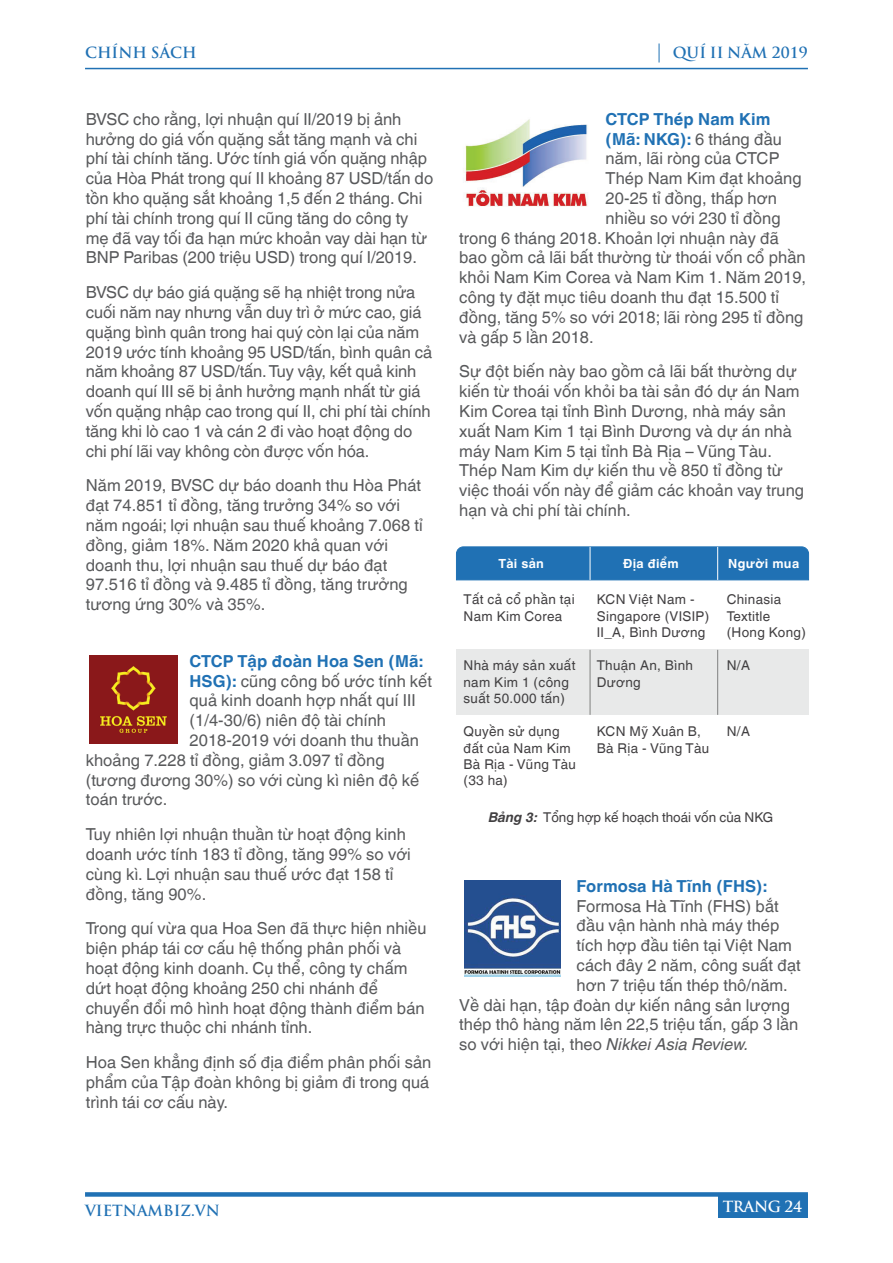
<style>
.page{position:relative;width:893px;height:1263px;background:#fff}
.page>*{position:absolute;margin:0;border:0;box-sizing:border-box;transform-origin:0 0}
.t1{font:16.5px/19.8px "Helvetica World";letter-spacing:.005em;color:#58595b}
.t2{font:700 16.5px "Helvetica World";letter-spacing:.005em;color:#2071b4}
.t3{font:15px "UTM Trajan Pro Bold";color:#2071b4}
.t4{font:15px "UTM Trajan Pro Bold";letter-spacing:-.025em;color:#fff}
.t5{font:13.5px/16.2px "Helvetica World";letter-spacing:.025em;color:#413f41}
.t6{font:13.5px "Helvetica World";color:#413f41}
.t7{font:700 12.6px "Helvetica World";letter-spacing:.025em;color:#fff}
.s1{font-weight:700;color:#2071b4}
.s2{font-weight:400;color:#58595b}
.s3{font-weight:700;font-style:italic}
.s4{font-style:italic}
</style>
<div class="page">
<hr style="left:85px;top:68px;width:723px;height:1px;background:#2071b4">
<div style="left:85px;top:1192px;width:723px;height:5px;background:#2071b4"></div>
<div style="left:719px;top:1194px;width:89px;height:23px;background:#2071b4"></div>
<svg style="left:659px;top:44px;width:1px;height:19px"></svg>
<img style="left:89px;top:655px;width:89px;height:88px">
<img style="left:463px;top:119px;width:125px;height:88px">
<img style="left:464px;top:880px;width:97px;height:96px">
<div style="left:456px;top:650px;width:352px;height:65px;background:#e8e9e9"></div>
<div style="left:456px;top:546px;width:353px;height:34px;background:#2071b4"></div>
<hr style="left:590px;top:547px;width:1px;height:33px;background:#fff">
<hr style="left:717px;top:547px;width:1px;height:33px;background:#fff">
<hr style="left:590px;top:650px;width:1px;height:65px;background:#808180">
<hr style="left:717px;top:650px;width:1px;height:65px;background:#808180">
<p class="t3" style="left:85px;top:41px;width:113px">CHÍNH SÁCH</p>
<p class="t3" style="left:673px;top:41px;width:136px">QUÍ II NĂM 2019</p>
<p class="t1" style="left:86px;top:109px;width:349px">BVSC cho rằng, lợi nhuận quí II/2019 bị ảnh hưởng do giá vốn quặng sắt tăng mạnh và chi phí tài chính tăng. Ước tính giá vốn quặng nhập của Hòa Phát trong quí II khoảng 87 USD/tấn do tồn kho quặng sắt khoảng 1,5 đến 2 tháng. Chi phí tài chính trong quí II cũng tăng do công ty mẹ đã vay tối đa hạn mức khoản vay dài hạn từ BNP Paribas (200 triệu USD) trong quí I/2019.</p>
<p class="t1" style="left:86px;top:283px;width:348px">BVSC dự báo giá quặng sẽ hạ nhiệt trong nửa cuối năm nay nhưng vẫn duy trì ở mức cao, giá quặng bình quân trong hai quý còn lại của năm 2019 ước tính khoảng 95 USD/tấn, bình quân cả năm khoảng 87 USD/tấn. Tuy vậy, kết quả kinh doanh quí III sẽ bị ảnh hưởng mạnh nhất từ giá vốn quặng nhập cao trong quí II, chi phí tài chính tăng khi lò cao 1 và cán 2 đi vào hoạt động do chi phí lãi vay không còn được vốn hóa.</p>
<p class="t1" style="left:86px;top:476px;width:338px">Năm 2019, BVSC dự báo doanh thu Hòa Phát đạt 74.851 tỉ đồng, tăng trưởng 34% so với năm ngoái; lợi nhuận sau thuế khoảng 7.068 tỉ đồng, giảm 18%. Năm 2020 khả quan với doanh thu, lợi nhuận sau thuế dự báo đạt 97.516 tỉ đồng và 9.485 tỉ đồng, tăng trưởng tương ứng 30% và 35%.</p>
<p class="t2" style="left:189px;top:651px;width:235px">CTCP Tập đoàn Hoa Sen (Mã:</p>
<p class="t1" style="left:189px;top:671px;width:244px"><span class="s1">HSG):</span> cũng công bố ước tính kết</p>
<p class="t1" style="left:189px;top:691px;width:228px">quả kinh doanh hợp nhất quí III</p>
<p class="t1" style="left:189px;top:711px;width:198px">(1/4-30/6) niên độ tài chính</p>
<p class="t1" style="left:189px;top:730px;width:231px">2018-2019 với doanh thu thuần</p>
<p class="t1" style="left:86px;top:750px;width:300px">khoảng 7.228 tỉ đồng, giảm 3.097 tỉ đồng</p>
<p class="t1" style="left:86px;top:770px;width:335px">(tương đương 30%) so với cùng kì niên độ kế</p>
<p class="t1" style="left:86px;top:790px;width:83px">toán trước.</p>
<p class="t1" style="left:86px;top:825px;width:327px">Tuy nhiên lợi nhuận thuần từ hoạt động kinh doanh ước tính 183 tỉ đồng, tăng 99% so với cùng kì. Lợi nhuận sau thuế ước đạt 158 tỉ đồng, tăng 90%.</p>
<p class="t1" style="left:86px;top:919px;width:342px">Trong quí vừa qua Hoa Sen đã thực hiện nhiều biện pháp tái cơ cấu hệ thống phân phối và hoạt động kinh doanh. Cụ thể, công ty chấm dứt hoạt động khoảng 250 chi nhánh để chuyển đổi mô hình hoạt động thành điểm bán hàng trực thuộc chi nhánh tỉnh.</p>
<p class="t1" style="left:86px;top:1053px;width:347px">Hoa Sen khẳng định số địa điểm phân phối sản phẩm của Tập đoàn không bị giảm đi trong quá trình tái cơ cấu này.</p>
<p class="t2" style="left:606px;top:109px;width:166px">CTCP Thép Nam Kim</p>
<p class="t2" style="left:606px;top:129px;width:178px">(Mã: NKG): <span class="s2">6 tháng đầu</span></p>
<p class="t1" style="left:606px;top:149px;width:175px">năm, lãi ròng của CTCP</p>
<p class="t1" style="left:606px;top:169px;width:197px">Thép Nam Kim đạt khoảng</p>
<p class="t1" style="left:606px;top:188px;width:173px">20-25 tỉ đồng, thấp hơn</p>
<p class="t1" style="left:606px;top:208px;width:177px">nhiều so với 230 tỉ đồng</p>
<p class="t1" style="left:459px;top:228px;width:321px">trong 6 tháng 2018. Khoản lợi nhuận này đã</p>
<p class="t1" style="left:459px;top:248px;width:348px">bao gồm cả lãi bất thường từ thoái vốn cổ phần</p>
<p class="t1" style="left:459px;top:268px;width:348px">khỏi Nam Kim Corea và Nam Kim 1. Năm 2019,</p>
<p class="t1" style="left:459px;top:287px;width:321px">công ty đặt mục tiêu doanh thu đạt 15.500 tỉ</p>
<p class="t1" style="left:459px;top:307px;width:346px">đồng, tăng 5% so với 2018; lãi ròng 295 tỉ đồng</p>
<p class="t1" style="left:459px;top:327px;width:136px">và gấp 5 lần 2018.</p>
<p class="t1" style="left:459px;top:362px;width:346px">Sự đột biến này bao gồm cả lãi bất thường dự kiến từ thoái vốn khỏi ba tài sản đó dự án Nam Kim Corea tại tỉnh Bình Dương, nhà máy sản xuất Nam Kim 1 tại Bình Dương và dự án nhà máy Nam Kim 5 tại tỉnh Bà Rịa – Vũng Tàu.<br>Thép Nam Kim dự kiến thu về 850 tỉ đồng từ việc thoái vốn này để giảm các khoản vay trung hạn và chi phí tài chính.</p>
<p class="t7" style="left:498px;top:557px;width:47px">Tài sản</p>
<p class="t7" style="left:623px;top:557px;width:57px">Địa điểm</p>
<p class="t7" style="left:728px;top:557px;width:72px">Người mua</p>
<p class="t5" style="left:464px;top:592px;width:113px">Tất cả cổ phần tại<br>Nam Kim Corea</p>
<p class="t5" style="left:597px;top:592px;width:114px">KCN Việt Nam -<br>Singapore (VISIP)<br>II_A, Bình Dương</p>
<p class="t5" style="left:727px;top:592px;width:81px">Chinasia<br>Textitle (Hong Kong)</p>
<p class="t5" style="left:464px;top:658px;width:113px">Nhà máy sản xuất nam Kim 1 (công suất 50.000 tấn)</p>
<p class="t5" style="left:597px;top:658px;width:98px">Thuận An, Bình<br>Dương</p>
<p class="t5" style="left:727px;top:658px;width:25px">N/A</p>
<p class="t5" style="left:464px;top:724px;width:114px">Quyền sử dụng đất của Nam Kim<br>Bà Rịa - Vũng Tàu (33 ha)</p>
<p class="t5" style="left:597px;top:724px;width:114px">KCN Mỹ Xuân B,<br>Bà Rịa - Vũng Tàu</p>
<p class="t5" style="left:727px;top:724px;width:25px">N/A</p>
<p class="t6" style="left:488px;top:810px;width:286px"><span class="s3">Bảng 3:</span> Tổng hợp kế hoạch thoái vốn của NKG</p>
<p class="t2" style="left:577px;top:876px;width:192px">Formosa Hà Tĩnh (FHS):</p>
<p class="t1" style="left:577px;top:896px;width:204px">Formosa Hà Tĩnh (FHS) bắt</p>
<p class="t1" style="left:577px;top:916px;width:204px">đầu vận hành nhà máy thép</p>
<p class="t1" style="left:577px;top:936px;width:217px">tích hợp đầu tiên tại Việt Nam</p>
<p class="t1" style="left:577px;top:955px;width:226px">cách đây 2 năm, công suất đạt</p>
<p class="t1" style="left:577px;top:975px;width:213px">hơn 7 triệu tấn thép thô/năm.</p>
<p class="t1" style="left:459px;top:995px;width:332px">Về dài hạn, tập đoàn dự kiến nâng sản lượng</p>
<p class="t1" style="left:459px;top:1015px;width:341px">thép thô hàng năm lên 22,5 triệu tấn, gấp 3 lần</p>
<p class="t1" style="left:459px;top:1035px;width:291px">so với hiện tại, theo <span class="s4">Nikkei Asia Review.</span></p>
<p class="t3" style="left:85px;top:1198px;width:136px">VIETNAMBIZ.VN</p>
<p class="t4" style="left:723px;top:1195px;width:81px">TRANG 24</p>
</div>
